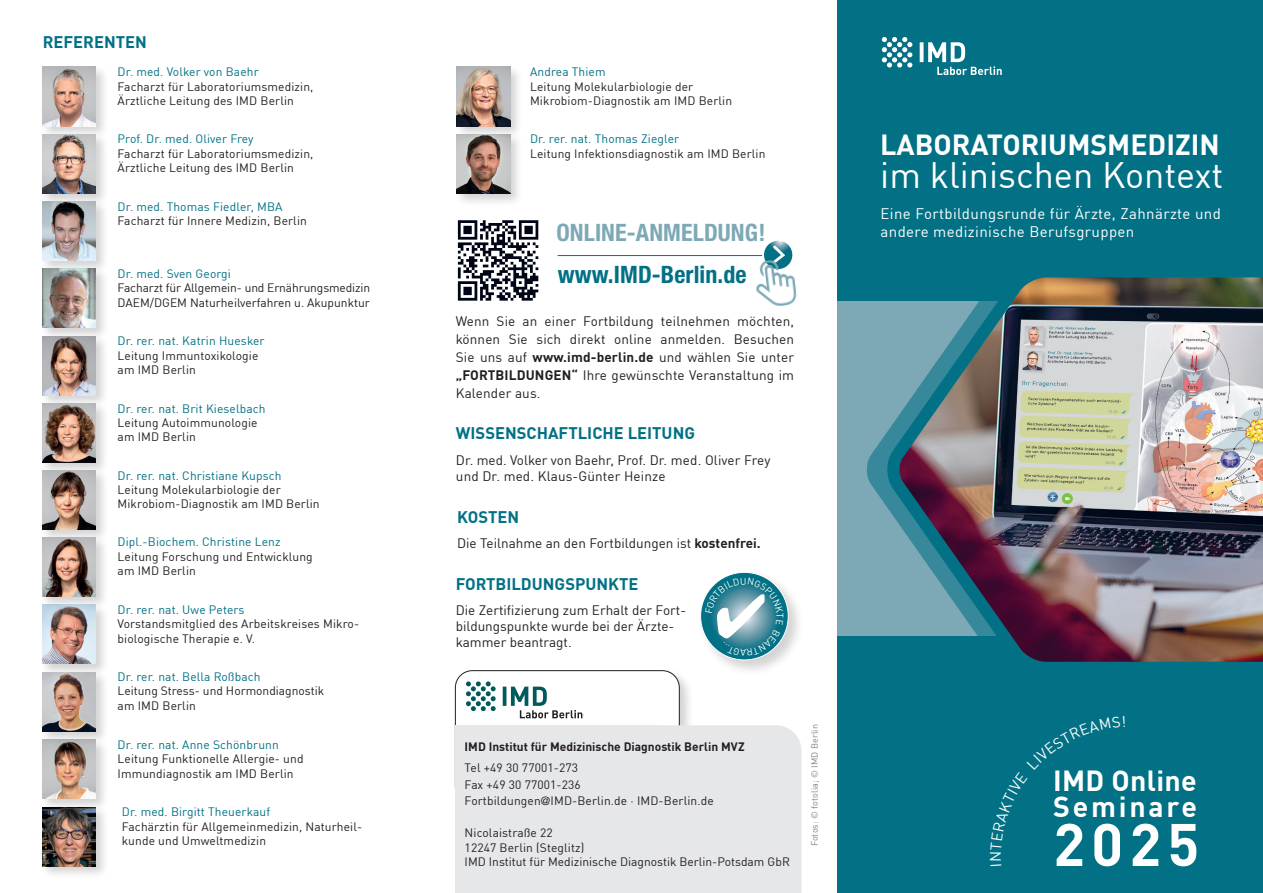
<style>
.page{position:relative;width:1263px;height:893px;background:#fff}
.page>*{position:absolute;margin:0;border:0;box-sizing:border-box;transform-origin:0 0}
.t1{font:700 59.1px "DIN Pro";color:#fff}
.t2{font:36px "DIN Pro";color:#fff}
.t3{font:700 28.5px "DIN Pro";color:#fff}
.t4{font:700 28.5px/26.7px "DIN Pro";letter-spacing:.04em;color:#fff}
.t5{font:700 condensed 24px "Helvetica Neue LT Std";letter-spacing:.005em;color:#7da8b6}
.t6{font:700 condensed 24px "Helvetica Neue LT Std";letter-spacing:.005em;color:#027185}
.t7{font:700 16.5px "DIN Pro";color:#027185}
.t8{font:15px/18px "DIN Pro";letter-spacing:.025em;color:#fff}
.t9{font:13.5px/18px "DIN Pro";color:#231f20}
.t10{font:12px/14.4px "DIN Pro";letter-spacing:.01em;color:#231f20}
.t11{font:12px "DIN Pro";letter-spacing:.01em;color:#027185}
.t12{font:12px/14.4px "DIN Pro";letter-spacing:-.01em;color:#231f20}
.t13{font:700 12px "DIN Pro";color:#231f20}
.t14{font:9px "DIN Pro";letter-spacing:.01em;color:#808285}
.s1{font-weight:700}
.s2{font-family:"Frutiger LT Std";font-weight:300}
</style>
<div class="page">
<div style="left:838px;top:0;width:425px;height:893px;background:#027185"></div>
<svg style="left:920px;top:42px;width:82px;height:33px"></svg>
<svg style="left:882px;top:37px;width:30px;height:31px"></svg>
<div style="left:838px;top:301px;width:425px;height:335px;background:#7da8b6"></div>
<img style="left:875px;top:277px;width:388px;height:385px">
<div style="left:40px;top:65px;width:69px;height:74px;background:#231f20;opacity:.2"></div>
<img style="left:43px;top:67px;width:53px;height:59px">
<div style="left:40px;top:603px;width:69px;height:74px;background:#231f20;opacity:.2"></div>
<img style="left:43px;top:610px;width:53px;height:54px">
<div style="left:40px;top:266px;width:69px;height:75px;background:#231f20;opacity:.2"></div>
<img style="left:43px;top:274px;width:53px;height:54px">
<div style="left:40px;top:199px;width:69px;height:75px;background:#231f20;opacity:.2"></div>
<img style="left:43px;top:207px;width:53px;height:53px">
<div style="left:455px;top:132px;width:68px;height:75px;background:#231f20;opacity:.2"></div>
<img style="left:457px;top:139px;width:53px;height:54px">
<div style="left:455px;top:65px;width:68px;height:74px;background:#231f20;opacity:.2"></div>
<img style="left:457px;top:67px;width:53px;height:59px">
<div style="left:40px;top:334px;width:69px;height:74px;background:#231f20;opacity:.2"></div>
<img style="left:43px;top:336px;width:53px;height:59px">
<div style="left:40px;top:401px;width:69px;height:75px;background:#231f20;opacity:.2"></div>
<img style="left:43px;top:403px;width:53px;height:59px">
<div style="left:40px;top:468px;width:69px;height:75px;background:#231f20;opacity:.2"></div>
<img style="left:43px;top:470px;width:53px;height:59px">
<div style="left:40px;top:738px;width:69px;height:74px;background:#231f20;opacity:.2"></div>
<img style="left:43px;top:745px;width:53px;height:54px">
<div style="left:40px;top:535px;width:69px;height:75px;background:#231f20;opacity:.2"></div>
<img style="left:43px;top:537px;width:53px;height:59px">
<div style="left:40px;top:670px;width:69px;height:75px;background:#231f20;opacity:.2"></div>
<img style="left:43px;top:672px;width:53px;height:59px">
<div style="left:40px;top:805px;width:69px;height:74px;background:#231f20;opacity:.2"></div>
<img style="left:43px;top:807px;width:53px;height:59px">
<div style="left:40px;top:132px;width:69px;height:75px;background:#231f20;opacity:.2"></div>
<img style="left:43px;top:134px;width:53px;height:59px">
<div style="left:453px;top:668px;width:241px;height:150px;background:#231f20;opacity:.2"></div>
<div style="left:455px;top:671px;width:224px;height:132px;background:#fff;border-radius:17px"></div>
<svg style="left:503px;top:687px;width:80px;height:31px"></svg>
<svg style="left:466px;top:681px;width:30px;height:30px"></svg>
<div style="left:455px;top:725px;width:206px;height:168px;background:#e6e7e9"></div>
<div style="left:661px;top:725px;width:140px;height:168px;background:#e6e7e9"></div>
<hr style="left:558px;top:255px;width:234px;height:1px;background:#027185">
<div style="left:698px;top:569px;width:107px;height:108px;background:#231f20;opacity:.2"></div>
<svg style="left:701px;top:572px;width:87px;height:88px"></svg>
<svg style="left:457px;top:220px;width:82px;height:81px"></svg>
<svg style="left:458px;top:220px;width:80px;height:81px"></svg>
<svg style="left:763px;top:240px;width:30px;height:30px"></svg>
<div style="left:762px;top:239px;width:32px;height:32px;border:2px solid #fff;border-radius:50%"></div>
<svg style="left:770px;top:243px;width:17px;height:14px"></svg>
<img style="left:756px;top:257px;width:41px;height:50px">
<svg style="left:705px;top:578px;width:78px;height:78px"></svg>
<h3 class="t7" style="left:43px;top:29px;width:106px">REFERENTEN</h3>
<p class="t11" style="left:118px;top:63px;width:143px">Dr. med. Volker von Baehr</p>
<p class="t10" style="left:118px;top:78px;width:197px">Facharzt für Laboratoriumsmedizin,<br>Ärztliche Leitung des IMD Berlin</p>
<p class="t11" style="left:118px;top:130px;width:138px">Prof. Dr. med. Oliver Frey</p>
<p class="t10" style="left:118px;top:145px;width:197px">Facharzt für Laboratoriumsmedizin,<br>Ärztliche Leitung des IMD Berlin</p>
<p class="t11" style="left:118px;top:197px;width:166px">Dr. med. Thomas Fiedler, MBA</p>
<p class="t10" style="left:118px;top:213px;width:191px">Facharzt für Innere Medizin, Berlin</p>
<p class="t11" style="left:118px;top:264px;width:115px">Dr. med. Sven Georgi</p>
<p class="t12" style="left:118px;top:280px;width:254px">Facharzt für Allgemein- und Ernährungsmedizin<br>DAEM/DGEM Naturheilverfahren u. Akupunktur</p>
<p class="t11" style="left:118px;top:332px;width:149px">Dr. rer. nat. Katrin Huesker</p>
<p class="t10" style="left:118px;top:347px;width:142px">Leitung Immuntoxikologie am IMD Berlin</p>
<p class="t11" style="left:118px;top:399px;width:150px">Dr. rer. nat. Brit Kieselbach</p>
<p class="t10" style="left:118px;top:415px;width:141px">Leitung Autoimmunologie am IMD Berlin</p>
<p class="t11" style="left:118px;top:466px;width:165px">Dr. rer. nat. Christiane Kupsch</p>
<p class="t10" style="left:118px;top:482px;width:204px">Leitung Molekularbiologie der<br>Mikrobiom-Diagnostik am IMD Berlin</p>
<p class="t11" style="left:118px;top:533px;width:165px">Dipl.-Biochem. Christine Lenz</p>
<p class="t10" style="left:118px;top:548px;width:197px">Leitung Forschung und Entwicklung am IMD Berlin</p>
<p class="t11" style="left:118px;top:600px;width:128px">Dr. rer. nat. Uwe Peters</p>
<p class="t10" style="left:118px;top:616px;width:243px">Vorstandsmitglied des Arbeitskreises Mikro&shy;biologische Therapie e. V.</p>
<p class="t11" style="left:118px;top:667px;width:145px">Dr. rer. nat. Bella Roßbach</p>
<p class="t10" style="left:118px;top:683px;width:208px">Leitung Stress- und Hormondiagnostik am IMD Berlin</p>
<p class="t11" style="left:118px;top:735px;width:163px">Dr. rer. nat. Anne Schönbrunn</p>
<p class="t10" style="left:118px;top:751px;width:187px">Leitung Funktionelle Allergie- und<br>Immundiagnostik am IMD Berlin</p>
<p class="t11" style="left:122px;top:803px;width:150px">Dr. med. Birgitt Theuerkauf</p>
<p class="t10" style="left:122px;top:818px;width:242px">Fachärztin für Allgemeinmedizin, Naturheil&shy;kunde und Umweltmedizin</p>
<p class="t11" style="left:530px;top:63px;width:77px">Andrea Thiem</p>
<p class="t10" style="left:530px;top:78px;width:204px">Leitung Molekularbiologie der<br>Mikrobiom-Diagnostik am IMD Berlin</p>
<p class="t11" style="left:530px;top:130px;width:151px">Dr. rer. nat. Thomas Ziegler</p>
<p class="t10" style="left:530px;top:146px;width:237px">Leitung Infektionsdiagnostik am IMD Berlin</p>
<h3 class="t5" style="left:556px;top:218px;width:210px">ONLINE-ANMELDUNG!</h3>
<h3 class="t6" style="left:558px;top:260px;width:190px">www.IMD-Berlin.de</h3>
<p class="t9" style="left:456px;top:311px;width:340px;text-align:justify">Wenn Sie an einer Fortbildung teilnehmen möchten, können Sie sich direkt online anmelden. Besuchen Sie uns auf <span class="s1">www.imd-berlin.de</span> und wählen Sie unter <span class="s1">„FORTBILDUNGEN“</span> Ihre gewünschte Veranstaltung im Kalender aus.</p>
<h3 class="t7" style="left:456px;top:421px;width:241px">WISSENSCHAFTLICHE LEITUNG</h3>
<p class="t9" style="left:456px;top:451px;width:316px;line-height:16.5px">Dr. med. Volker von Baehr, Prof. Dr. med. Oliver Frey und Dr. med. Klaus-Günter Heinze</p>
<h3 class="t7" style="left:457px;top:504px;width:64px">KOSTEN</h3>
<p class="t9" style="left:457px;top:533px;width:305px">Die Teilnahme an den Fortbildungen ist <span class="s1">kostenfrei.</span></p>
<h3 class="t7" style="left:456px;top:571px;width:184px">FORTBILDUNGSPUNKTE</h3>
<p class="t9" style="left:456px;top:601px;width:232px;line-height:16.2px">Die Zertifizierung zum Erhalt der Fort&shy;bildungspunkte wurde bei der Ärzte&shy;kammer beantragt.</p>
<p class="t13" style="left:465px;top:737px;width:281px">IMD Institut für Medizinische Diagnostik Berlin MVZ</p>
<p class="t10" style="left:465px;top:759px;width:251px;line-height:16.5px">Tel +49 30 77001-273<br>Fax +49 30 77001-236<br>Fortbildungen<span class="s2">@</span>IMD-Berlin.de · IMD-Berlin.de</p>
<p class="t10" style="left:465px;top:825px;width:327px">Nicolaistraße 22<br>12247 Berlin (Steglitz)<br>IMD Institut für Medizinische Diagnostik Berlin-Potsdam GbR</p>
<p class="t14" style="left:807px;top:846px;width:124px;rotate:-90deg">Fotos: © fotolia; © IMD Berlin</p>
<h3 class="t3" style="left:880px;top:123px;width:341px">LABORATORIUMSMEDIZIN</h3>
<h2 class="t2" style="left:880px;top:147px;width:345px">im klinischen Kontext</h2>
<p class="t8" style="left:880px;top:204px;width:342px">Eine Fortbildungsrunde für Ärzte, Zahnärzte und andere medizinische Berufsgruppen</p>
<h3 class="t4" style="left:1053px;top:765px;width:145px">IMD Online<br>Seminare</h3>
<h1 class="t1" style="left:1053px;top:798px;width:148px">2025</h1>
</div>
